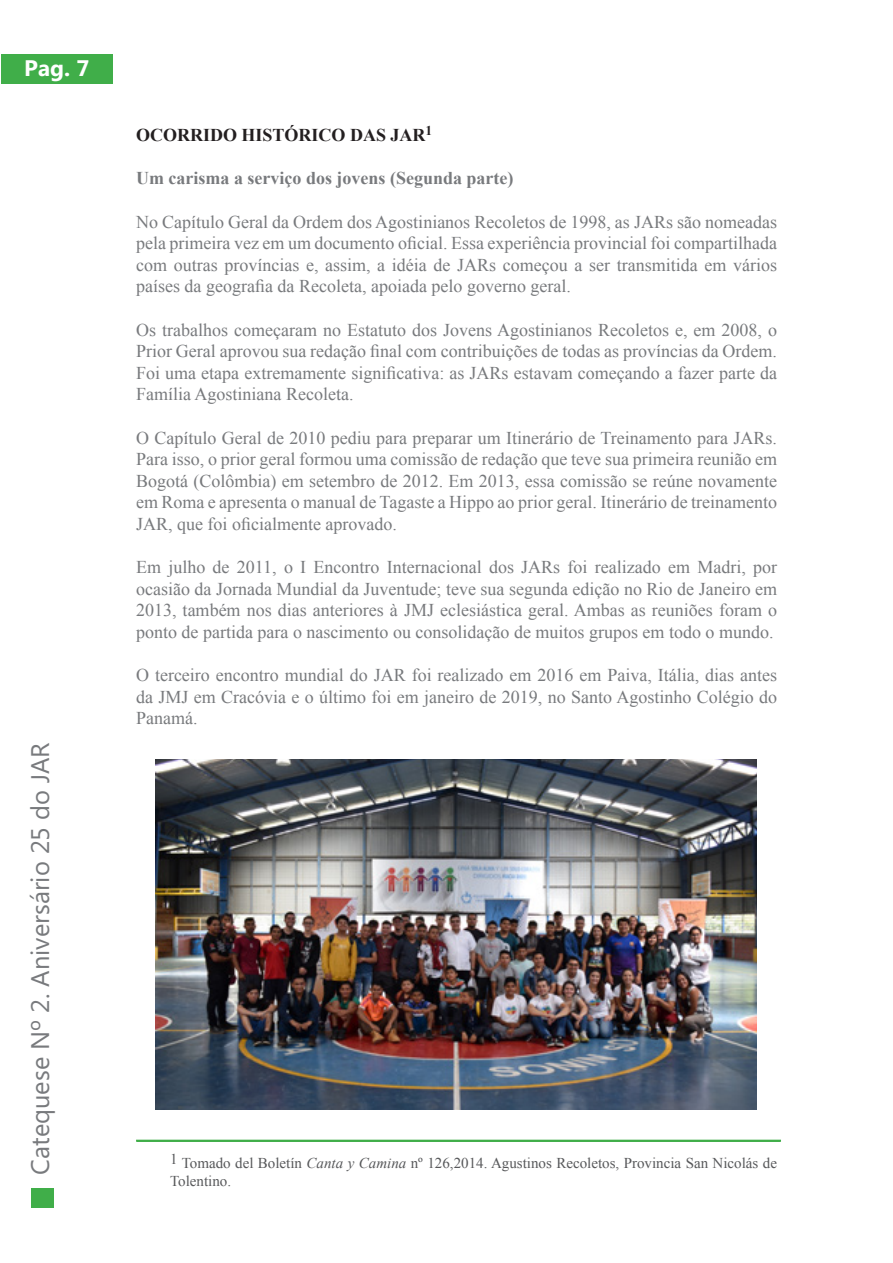
<style>
.page{position:relative;width:893px;height:1263px;background:#fff}
.page>*{position:absolute;margin:0;border:0;box-sizing:border-box;transform-origin:0 0}
.t1{font:25.5px "Microsoft Phags Pa";color:#787a7d}
.t2{font:700 22.5px "Microsoft Phags Pa";color:#fff}
.t3{font:18px/21.6px "Times New Roman";color:#787a7d;text-align:justify}
.t4{font:700 18px "Times New Roman";color:#787a7d}
.t5{font:700 18px "Times New Roman";color:#231f20}
.t6{font:15px/18px "Times New Roman";color:#57585a}
.s1{font-style:italic}
</style>
<div class="page">
<div style="left:1px;top:54px;width:112px;height:30px;background:#40ae49"></div>
<div style="left:32px;top:1188px;width:22px;height:20px;background:#40ae49"></div>
<div style="left:136px;top:1140px;width:645px;height:2px;border:2px solid #40ae49"></div>
<img style="left:156px;top:759px;width:601px;height:351px">
<p class="t2" style="left:24px;top:52px;width:67px">Pag. 7</p>
<h1 class="t1" style="left:23px;top:1175px;width:434px;rotate:-90deg">Catequese Nº 2. Aniversário 25 do JAR</h1>
<p class="t5" style="left:136px;top:123px;width:298px">OCORRIDO HISTÓRICO DAS JAR<sup>1</sup></p>
<p class="t4" style="left:136px;top:166px;width:379px">Um carisma a serviço dos jovens (Segunda parte)</p>
<p class="t3" style="left:136px;top:210px;width:643px">No Capítulo Geral da Ordem dos Agostinianos Recoletos de 1998, as JARs são nomeadas pela primeira vez em um documento oficial. Essa experiência provincial foi compartilhada com outras províncias e, assim, a idéia de JARs começou a ser transmitida em vários países da geografia da Recoleta, apoiada pelo governo geral.</p>
<p class="t3" style="left:136px;top:318px;width:642px">Os trabalhos começaram no Estatuto dos Jovens Agostinianos Recoletos e, em 2008, o Prior Geral aprovou sua redação final com contribuições de todas as províncias da Ordem.<br>Foi uma etapa extremamente significativa: as JARs estavam começando a fazer parte da Família Agostiniana Recoleta.</p>
<p class="t3" style="left:136px;top:426px;width:643px">O Capítulo Geral de 2010 pediu para preparar um Itinerário de Treinamento para JARs.<br>Para isso, o prior geral formou uma comissão de redação que teve sua primeira reunião em Bogotá (Colômbia) em setembro de 2012. Em 2013, essa comissão se reúne novamente em Roma e apresenta o manual de Tagaste a Hippo ao prior geral. Itinerário de treinamento JAR, que foi oficialmente aprovado.</p>
<p class="t3" style="left:136px;top:556px;width:643px">Em julho de 2011, o I Encontro Internacional dos JARs foi realizado em Madri, por ocasião da Jornada Mundial da Juventude; teve sua segunda edição no Rio de Janeiro em 2013, também nos dias anteriores à JMJ eclesiástica geral. Ambas as reuniões foram o ponto de partida para o nascimento ou consolidação de muitos grupos em todo o mundo.</p>
<p class="t3" style="left:136px;top:664px;width:643px">O terceiro encontro mundial do JAR foi realizado em 2016 em Paiva, Itália, dias antes da JMJ em Cracóvia e o último foi em janeiro de 2019, no Santo Agostinho Colégio do Panamá.</p>
<p class="t6" style="left:170px;top:1154px;width:608px">1 Tomado del Boletín <span class="s1">Canta y Camina</span> nº 126,2014. Agustinos Recoletos, Provincia San Nicolás de<br>Tolentino.</p>
</div>
